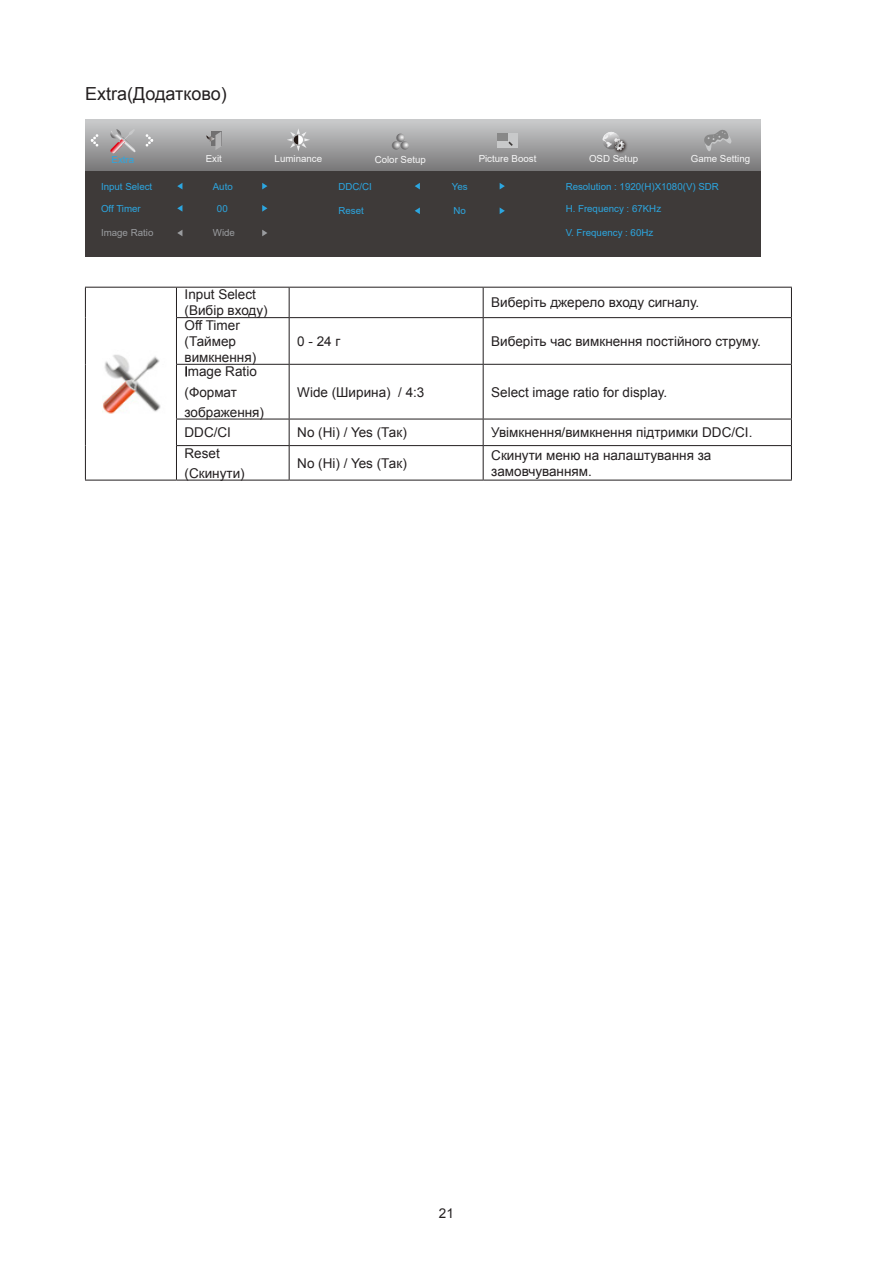
<style>
.page{position:relative;width:893px;height:1263px;background:#fff}
.page>*{position:absolute;margin:0;border:0;box-sizing:border-box;transform-origin:0 0}
.Heading_3{font:18px "Arial";color:#231f20}
.无间隔{font:13.5px/16.2px "Arial";color:#231f20}
.正文_text-1{font:13.5px/20.2px "Arial";color:#231f20}
.t1{font:9.75px "Arial";color:#2ca6e0}
.t2{font:9.75px "Arial";color:#f7f7f7}
.t3{font:9.75px "Arial";color:#9a9c9f}
.s1{font-family:"Centrale Sans";font-weight:100}
</style>
<div class="page">
<svg style="left:85px;top:119px;width:675px;height:52px;background:#a0a1a2"></svg>
<div style="left:85px;top:171px;width:675px;height:86px;background:#3e3a39"></div>
<div style="left:497px;top:133px;width:21px;height:15px;background:#c8c9ca"></div>
<div style="left:497px;top:133px;width:11px;height:8px;background:#888"></div>
<svg style="left:508px;top:141px;width:5px;height:5px"></svg>
<img style="left:612px;top:138px;width:17px;height:17px">
<svg style="left:602px;top:132px;width:23px;height:18px"></svg>
<svg style="left:206px;top:131px;width:15px;height:19px"></svg>
<svg style="left:287px;top:128px;width:23px;height:23px"></svg>
<svg style="left:392px;top:134px;width:17px;height:16px"></svg>
<svg style="left:177px;top:205px;width:5px;height:7px"></svg>
<svg style="left:262px;top:205px;width:5px;height:7px"></svg>
<svg style="left:177px;top:183px;width:5px;height:6px"></svg>
<svg style="left:262px;top:183px;width:5px;height:6px"></svg>
<svg style="left:415px;top:207px;width:5px;height:7px"></svg>
<svg style="left:500px;top:207px;width:5px;height:7px"></svg>
<svg style="left:415px;top:183px;width:5px;height:6px"></svg>
<svg style="left:500px;top:183px;width:5px;height:6px"></svg>
<svg style="left:91px;top:134px;width:7px;height:13px"></svg>
<svg style="left:146px;top:134px;width:7px;height:13px"></svg>
<svg style="left:109px;top:129px;width:29px;height:25px"></svg>
<svg style="left:704px;top:130px;width:27px;height:21px"></svg>
<svg style="left:177px;top:230px;width:5px;height:6px"></svg>
<svg style="left:262px;top:230px;width:5px;height:6px"></svg>
<hr style="left:85px;top:287px;width:91px;height:1px;background:#231f20">
<hr style="left:85px;top:288px;width:1px;height:30px;background:#231f20">
<hr style="left:176px;top:287px;width:113px;height:1px;background:#231f20">
<svg style="left:176px;top:288px;width:1px;height:29px"></svg>
<hr style="left:289px;top:287px;width:194px;height:1px;background:#231f20">
<svg style="left:289px;top:288px;width:1px;height:29px"></svg>
<hr style="left:483px;top:287px;width:309px;height:1px;background:#231f20">
<svg style="left:483px;top:288px;width:1px;height:29px"></svg>
<svg style="left:791px;top:288px;width:1px;height:29px"></svg>
<hr style="left:85px;top:318px;width:1px;height:46px;background:#231f20">
<hr style="left:176px;top:317px;width:113px;height:1px;background:#231f20">
<hr style="left:176px;top:318px;width:1px;height:46px;background:#231f20">
<hr style="left:289px;top:317px;width:194px;height:1px;background:#231f20">
<hr style="left:289px;top:318px;width:1px;height:46px;background:#231f20">
<hr style="left:483px;top:317px;width:309px;height:1px;background:#231f20">
<hr style="left:483px;top:318px;width:1px;height:46px;background:#231f20">
<hr style="left:791px;top:318px;width:1px;height:46px;background:#231f20">
<hr style="left:85px;top:364px;width:1px;height:55px;background:#231f20">
<hr style="left:176px;top:364px;width:113px;height:1px;background:#231f20">
<hr style="left:176px;top:365px;width:1px;height:54px;background:#231f20">
<hr style="left:289px;top:364px;width:194px;height:1px;background:#231f20">
<hr style="left:289px;top:365px;width:1px;height:54px;background:#231f20">
<hr style="left:483px;top:364px;width:309px;height:1px;background:#231f20">
<hr style="left:483px;top:365px;width:1px;height:54px;background:#231f20">
<hr style="left:791px;top:365px;width:1px;height:54px;background:#231f20">
<svg style="left:85px;top:419px;width:1px;height:27px"></svg>
<hr style="left:176px;top:419px;width:113px;height:1px;background:#231f20">
<svg style="left:176px;top:419px;width:1px;height:26px"></svg>
<hr style="left:289px;top:419px;width:194px;height:1px;background:#231f20">
<svg style="left:289px;top:419px;width:1px;height:26px"></svg>
<hr style="left:483px;top:419px;width:309px;height:1px;background:#231f20">
<svg style="left:483px;top:419px;width:1px;height:26px"></svg>
<svg style="left:791px;top:419px;width:1px;height:26px"></svg>
<hr style="left:85px;top:446px;width:1px;height:34px;background:#231f20">
<hr style="left:176px;top:446px;width:1px;height:34px;background:#231f20">
<hr style="left:289px;top:446px;width:1px;height:34px;background:#231f20">
<hr style="left:483px;top:446px;width:1px;height:34px;background:#231f20">
<hr style="left:791px;top:446px;width:1px;height:34px;background:#231f20">
<hr style="left:85px;top:480px;width:91px;height:1px;background:#231f20">
<hr style="left:176px;top:480px;width:113px;height:1px;background:#231f20">
<hr style="left:289px;top:480px;width:194px;height:1px;background:#231f20">
<hr style="left:483px;top:480px;width:309px;height:1px;background:#231f20">
<hr style="left:176px;top:445px;width:113px;height:1px;background:#231f20">
<hr style="left:289px;top:445px;width:194px;height:1px;background:#231f20">
<hr style="left:483px;top:445px;width:309px;height:1px;background:#231f20">
<img style="left:102px;top:354px;width:59px;height:60px">
<p class="Heading_3" style="left:85px;top:82px;width:143px">Extra(Додатково)</p>
<p class="t1" style="left:112px;top:152px;width:24px">Extra</p>
<p class="t2" style="left:691px;top:152px;width:61px">Game Setting</p>
<p class="t2" style="left:206px;top:152px;width:18px">Exit</p>
<p class="t2" style="left:275px;top:152px;width:49px">Luminance</p>
<p class="t2" style="left:375px;top:153px;width:53px">Color Setup</p>
<p class="t2" style="left:479px;top:152px;width:59px">Picture Boost</p>
<p class="t2" style="left:589px;top:152px;width:51px">OSD Setup</p>
<p class="t1" style="left:101px;top:179px;width:53px">Input Select</p>
<p class="t1" style="left:213px;top:179px;width:21px">Auto</p>
<p class="t1" style="left:101px;top:202px;width:41px">Off Timer</p>
<p class="t1" style="left:217px;top:202px;width:12px">00</p>
<p class="t3" style="left:101px;top:226px;width:54px">Image Ratio</p>
<p class="t3" style="left:213px;top:226px;width:24px">Wide</p>
<p class="t1" style="left:338px;top:179px;width:35px">DDC/CI</p>
<p class="t1" style="left:452px;top:179px;width:17px">Yes</p>
<p class="t1" style="left:566px;top:179px;width:155px">Resolution : 1920(H)X1080(V) SDR</p>
<p class="t1" style="left:566px;top:202px;width:97px">H. Frequency : 67KHz</p>
<p class="t1" style="left:566px;top:226px;width:89px">V. Frequency : 60Hz</p>
<p class="t1" style="left:338px;top:204px;width:27px">Reset</p>
<p class="t1" style="left:454px;top:204px;width:14px">No</p>
<p class="无间隔" style="left:185px;top:286px;width:85px">Input Select (Вибір входу)</p>
<p class="无间隔" style="left:491px;top:295px;width:209px">Виберіть джерело входу сигналу.</p>
<p class="无间隔" style="left:185px;top:317px;width:73px">Off Timer (Таймер вимкнення)</p>
<p class="正文_text-1" style="left:297px;top:331px;width:45px">0 - 24 г</p>
<p class="无间隔" style="left:491px;top:333px;width:271px">Виберіть час вимкнення постійного струму.</p>
<p class="正文_text-1" style="left:185px;top:361px;width:81px"><span class="s1">I</span>mage Ratio (Формат зображення)</p>
<p class="正文_text-1" style="left:297px;top:382px;width:129px">Wide (Ширина) / 4:3</p>
<p class="无间隔" style="left:491px;top:384px;width:178px">Select image ratio for display.</p>
<p class="正文_text-1" style="left:185px;top:422px;width:48px">DDC/CI</p>
<p class="正文_text-1" style="left:297px;top:422px;width:111px">No (Ні) / Yes (Так)</p>
<p class="无间隔" style="left:491px;top:424px;width:263px">Увімкнення/вимкнення підтримки DDC/CI.</p>
<p class="正文_text-1" style="left:185px;top:443px;width:62px">Reset (Скинути)</p>
<p class="正文_text-1" style="left:297px;top:453px;width:111px">No (Ні) / Yes (Так)</p>
<p class="无间隔" style="left:491px;top:447px;width:222px">Скинути меню на налаштування за замовчуванням.</p>
<p class="无间隔" style="left:439px;top:1205px;width:17px">21</p>
</div>
